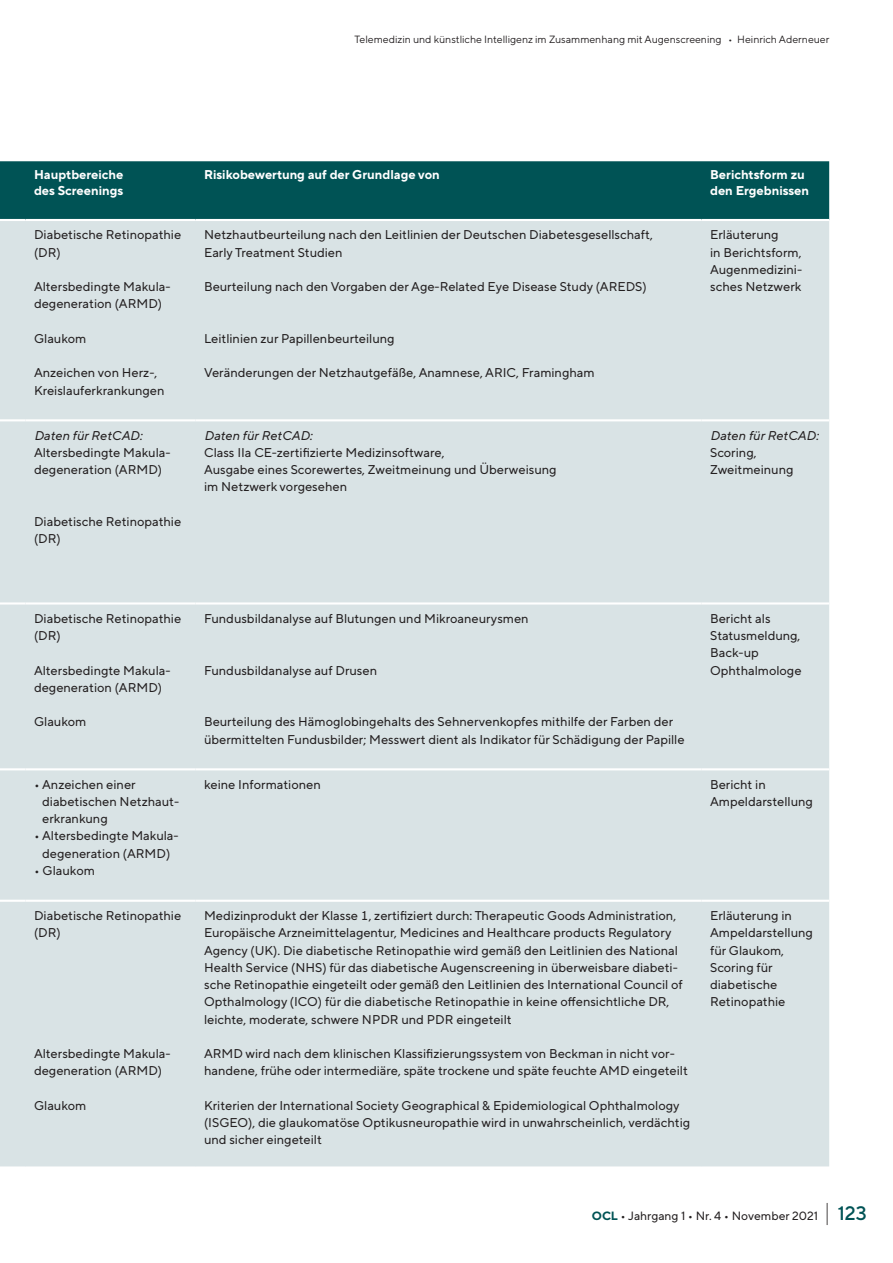
<style>
.page{position:relative;width:893px;height:1263px;background:#fff}
.page>*{position:absolute;margin:0;border:0;box-sizing:border-box;transform-origin:0 0}
.t1{font:12.75px/17.2px "TT Norms Pro";color:#231f20}
.t2{font:700 12.75px/16.5px "TT Norms Pro";color:#fff}
.t3{font:italic 12.75px "TT Norms Pro";color:#231f20}
.t4{font:12px "TT Norms Pro";color:#231f20}
.t5{font:10.5px "TT Norms Pro";color:#231f20}
.s1{font-weight:700;color:#005355}
.s2{font-size:24px}
.s3{font-weight:500;font-size:19.5px;color:#005355}
</style>
<div class="page">
<div style="left:0;top:161px;width:829px;height:58px;background:#005355"></div>
<div style="left:0;top:221px;width:829px;height:945px;background:#d9e3e5"></div>
<hr style="left:0;top:419px;width:26px;height:2px;background:#fff">
<hr style="left:26px;top:419px;width:170px;height:2px;background:#fff">
<hr style="left:196px;top:419px;width:506px;height:2px;background:#fff">
<hr style="left:702px;top:419px;width:127px;height:2px;background:#fff">
<hr style="left:0;top:602px;width:26px;height:2px;background:#fff">
<hr style="left:26px;top:602px;width:170px;height:2px;background:#fff">
<hr style="left:196px;top:602px;width:506px;height:2px;background:#fff">
<hr style="left:702px;top:602px;width:127px;height:2px;background:#fff">
<hr style="left:0;top:768px;width:26px;height:2px;background:#fff">
<hr style="left:26px;top:768px;width:170px;height:2px;background:#fff">
<hr style="left:196px;top:768px;width:506px;height:2px;background:#fff">
<hr style="left:702px;top:768px;width:127px;height:2px;background:#fff">
<hr style="left:0;top:900px;width:26px;height:2px;background:#fff">
<hr style="left:26px;top:900px;width:170px;height:2px;background:#fff">
<hr style="left:196px;top:900px;width:506px;height:2px;background:#fff">
<hr style="left:702px;top:900px;width:127px;height:2px;background:#fff">
<p class="t5" style="left:354px;top:31px;width:476px">Telemedizin und künstliche Intelligenz im Zusammenhang mit Augenscreening • Heinrich Aderneuer</p>
<p class="t2" style="left:34px;top:165px;width:91px">Hauptbereiche des Screenings</p>
<p class="t2" style="left:204px;top:165px;width:237px">Risikobewertung auf der Grundlage von</p>
<p class="t2" style="left:710px;top:165px;width:101px">Berichtsform zu den Ergebnissen</p>
<p class="t1" style="left:34px;top:225px;width:149px">Diabetische Retinopathie (DR)</p>
<p class="t1" style="left:34px;top:277px;width:137px">Altersbedingte Makula&shy;degeneration (ARMD)</p>
<p class="t1" style="left:34px;top:329px;width:54px">Glaukom</p>
<p class="t1" style="left:34px;top:363px;width:132px">Anzeichen von Herz-,<br>Kreislauferkrankungen</p>
<p class="t1" style="left:204px;top:225px;width:450px">Netzhautbeurteilung nach den Leitlinien der Deutschen Diabetesgesellschaft,<br>Early Treatment Studien</p>
<p class="t1" style="left:204px;top:277px;width:444px">Beurteilung nach den Vorgaben der Age-Related Eye Disease Study (AREDS)</p>
<p class="t1" style="left:204px;top:329px;width:192px">Leitlinien zur Papillenbeurteilung</p>
<p class="t1" style="left:204px;top:363px;width:392px">Veränderungen der Netzhautgefäße, Anamnese, ARIC, Framingham</p>
<p class="t1" style="left:710px;top:225px;width:94px">Erläuterung<br>in Berichtsform,<br>Augenmedizini&shy;sches Netzwerk</p>
<p class="t3" style="left:34px;top:426px;width:110px">Daten für RetCAD:</p>
<p class="t1" style="left:34px;top:443px;width:137px">Altersbedingte Makula&shy;degeneration (ARMD)</p>
<p class="t1" style="left:34px;top:512px;width:149px">Diabetische Retinopathie (DR)</p>
<p class="t3" style="left:204px;top:426px;width:110px">Daten für RetCAD:</p>
<p class="t1" style="left:204px;top:443px;width:354px">Class IIa CE-zertifizierte Medizinsoftware,<br>Ausgabe eines Scorewertes, Zweitmeinung und Überweisung im Netzwerk vorgesehen</p>
<p class="t3" style="left:710px;top:426px;width:110px">Daten für RetCAD:</p>
<p class="t1" style="left:710px;top:443px;width:85px">Scoring,<br>Zweitmeinung</p>
<p class="t1" style="left:34px;top:609px;width:149px">Diabetische Retinopathie (DR)</p>
<p class="t1" style="left:34px;top:660px;width:137px">Altersbedingte Makula&shy;degeneration (ARMD)</p>
<p class="t1" style="left:34px;top:712px;width:54px">Glaukom</p>
<p class="t1" style="left:42px;top:775px;width:139px;text-indent:-8px">• Anzeichen einer diabetischen Netzhaut&shy;erkrankung</p>
<p class="t1" style="left:34px;top:826px;width:145px;text-align:center">• Altersbedingte Makula&shy;degeneration (ARMD)</p>
<p class="t1" style="left:34px;top:861px;width:62px">• Glaukom</p>
<p class="t1" style="left:34px;top:906px;width:149px">Diabetische Retinopathie (DR)</p>
<p class="t1" style="left:34px;top:1044px;width:137px">Altersbedingte Makula&shy;degeneration (ARMD)</p>
<p class="t1" style="left:34px;top:1096px;width:54px">Glaukom</p>
<p class="t1" style="left:204px;top:609px;width:326px">Fundusbildanalyse auf Blutungen und Mikroaneurysmen</p>
<p class="t1" style="left:204px;top:660px;width:174px">Fundusbildanalyse auf Drusen</p>
<p class="t1" style="left:204px;top:712px;width:482px">Beurteilung des Hämoglobingehalts des Sehnervenkopfes mithilfe der Farben der übermittelten Fundusbilder; Messwert dient als Indikator für Schädigung der Papille</p>
<p class="t1" style="left:710px;top:609px;width:93px">Bericht als<br>Statusmeldung,<br>Back-up<br>Ophthalmologe</p>
<p class="t1" style="left:204px;top:775px;width:118px">keine Informationen</p>
<p class="t1" style="left:710px;top:775px;width:104px">Bericht in<br>Ampeldarstellung</p>
<p class="t1" style="left:204px;top:906px;width:480px">Medizinprodukt der Klasse 1, zertifiziert durch: Therapeutic Goods Administration, Europäische Arzneimittelagentur, Medicines and Healthcare products Regulatory Agency (UK). Die diabetische Retinopathie wird gemäß den Leitlinien des National Health Service (NHS) für das diabetische Augenscreening in überweisbare diabeti&shy;sche Retinopathie eingeteilt oder gemäß den Leitlinien des International Council of Opthalmology (ICO) für die diabetische Retinopathie in keine offensichtliche DR, leichte, moderate, schwere NPDR und PDR eingeteilt</p>
<p class="t1" style="left:204px;top:1044px;width:485px">ARMD wird nach dem klinischen Klassifizierungssystem von Beckman in nicht vor&shy;handene, frühe oder intermediäre, späte trockene und späte feuchte AMD eingeteilt</p>
<p class="t1" style="left:204px;top:1096px;width:488px">Kriterien der International Society Geographical &amp; Epidemiological Ophthalmology (ISGEO), die glaukomatöse Optikusneuropathie wird in unwahrscheinlich, verdächtig und sicher eingeteilt</p>
<p class="t1" style="left:710px;top:906px;width:104px">Erläuterung in<br>Ampeldarstellung für Glaukom,<br>Scoring für diabetische<br>Retinopathie</p>
<p class="t4" style="left:592px;top:1207px;width:277px"><span class="s1">OCL</span> • Jahrgang 1 • Nr. 4 • November 2021 <span class="s2">|</span> <span class="s3">123</span></p>
</div>
